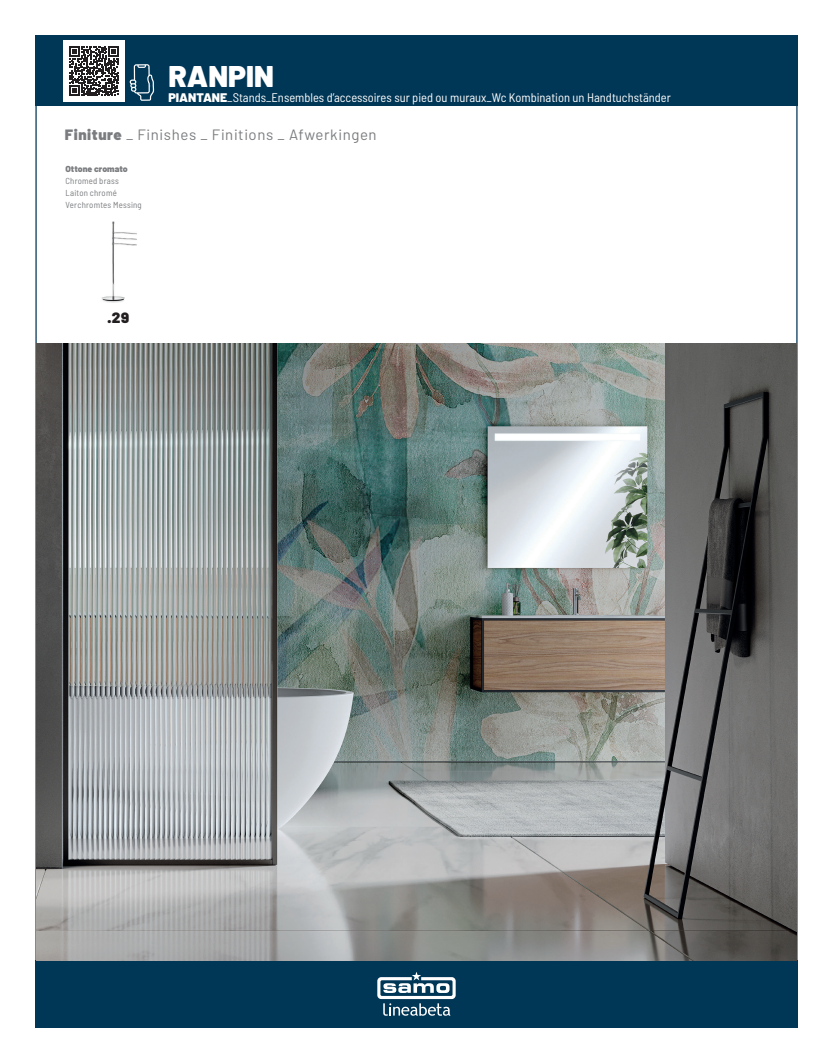
<style>
.page{position:relative;width:833px;height:1063px;background:#fff}
.page>*{position:absolute;margin:0;border:0;box-sizing:border-box;transform-origin:0 0}
.t1{font:900 30px "Barlow";color:#fff}
.t2{font:15px "Barlow";letter-spacing:.04em;color:#7a7c7f}
.t3{font:900 15px "Barlow";color:#231f20}
.t4{font:semi-condensed 12.5px "Barlow";color:#fff}
.t5{font:semi-condensed 8.75px/11.9px "Barlow";letter-spacing:.025em;color:#7a7c7f}
.t6{font:900 8.75px "Barlow";color:#7a7c7f}
.s1{font-weight:900;font-stretch:normal}
.s2{font-weight:900}
</style>
<div class="page">
<div style="left:35px;top:960px;width:762px;height:68px;background:#003656"></div>
<svg style="left:377px;top:972px;width:79px;height:44px"></svg>
<img style="left:37px;top:343px;width:759px;height:617px">
<div style="left:35px;top:35px;width:762px;height:71px;background:#003656"></div>
<div style="left:63px;top:40px;width:62px;height:62px;background:#fff"></div>
<svg style="left:69px;top:46px;width:50px;height:50px"></svg>
<svg style="left:129px;top:64px;width:25px;height:37px"></svg>
<img style="left:101px;top:221px;width:36px;height:81px">
<h1 class="t1" style="left:168px;top:57px;width:107px">RANPIN</h1>
<p class="t4" style="left:168px;top:89px;width:504px"><span class="s1">PIANTANE</span>_Stands_Ensembles d’accessoires sur pied ou muraux_Wc Kombination un Handtuchständer</p>
<p class="t2" style="left:65px;top:126px;width:313px"><span class="s2">Finiture</span> _ Finishes _ Finitions _ Afwerkingen</p>
<p class="t6" style="left:65px;top:164px;width:64px">Ottone cromato</p>
<p class="t5" style="left:65px;top:175px;width:78px">Chromed brass<br>Laiton chromé<br>Verchromtes Messing</p>
<p class="t3" style="left:107px;top:309px;width:23px">.29</p>
</div>
